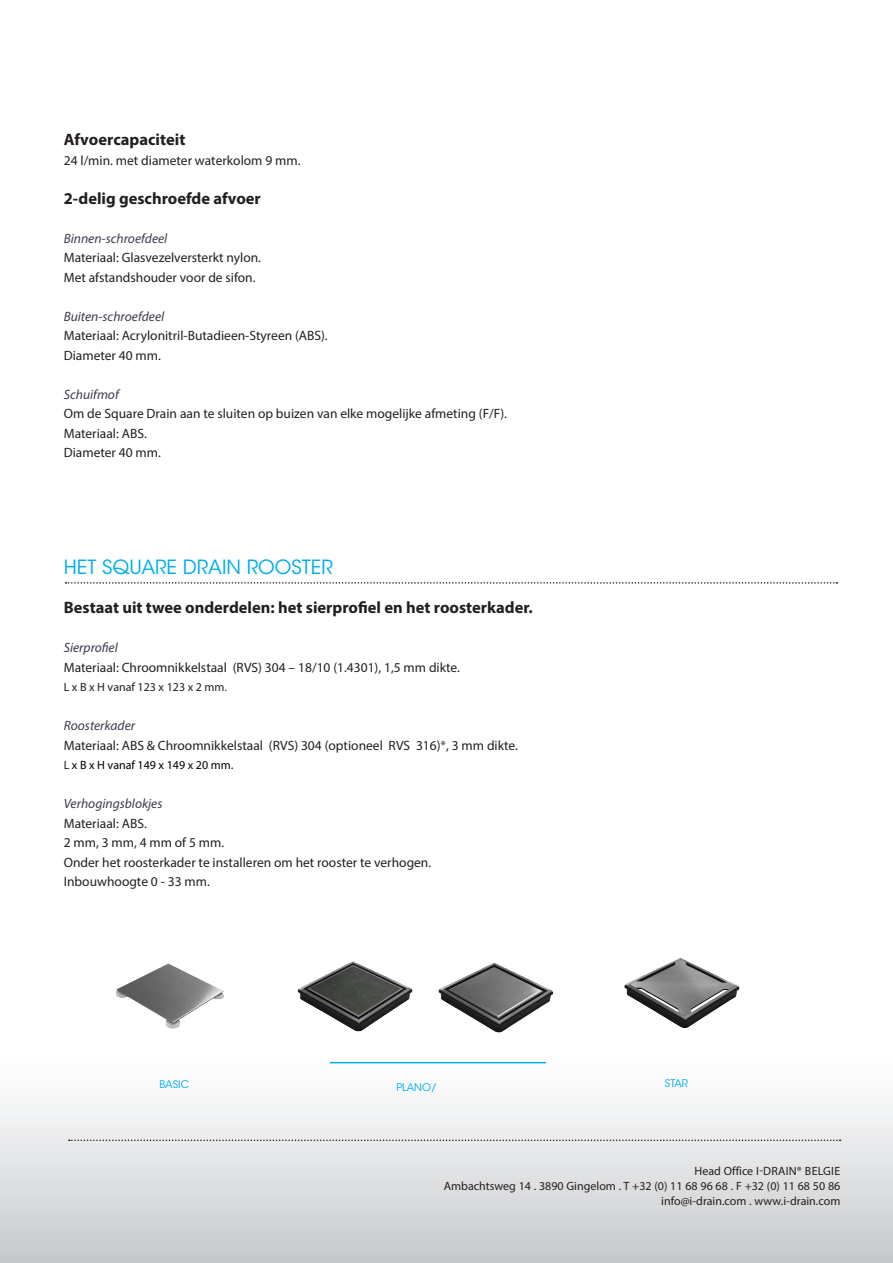
<style>
.page{position:relative;width:893px;height:1263px;background:#fff}
.page>*{position:absolute;margin:0;border:0;box-sizing:border-box;transform-origin:0 0}
.t1{font:19.5px "ITC Avant Garde Std";color:#00aeef}
.t2{font:700 16.5px "Myriad Pro";color:#231f20}
.t3{font:13.5px/19.5px "Myriad Pro";color:#231f20}
.t4{font:italic 13.5px "Myriad Pro";color:#40394c}
.t5{font:12px "Myriad Pro";color:#231f20}
.t6{font:12px "Myriad Pro";color:#000}
.t7{font:10.5px "ITC Avant Garde Std";color:#00aeef}
.s1{color:#40394c}
.s2{color:#231f20}
.s3{font-size:13.5px;color:#231f20}
</style>
<div class="page">
<div style="left:0;top:1047px;width:893px;height:216px;background:linear-gradient(to bottom,#fff,#c8c9cc)"></div>
<svg style="left:66px;top:582px;width:771px;height:2px"></svg>
<svg style="left:69px;top:1139px;width:772px;height:2px;background:#b5b4b6"></svg>
<img style="left:64px;top:963px;width:210px;height:98px">
<img style="left:297px;top:961px;width:116px;height:71px">
<img style="left:438px;top:962px;width:116px;height:71px">
<img style="left:624px;top:958px;width:116px;height:70px">
<hr style="left:330px;top:1062px;width:216px;height:1px;background:#00aeef">
<p class="t2" style="left:64px;top:129px;width:123px">Afvoercapaciteit</p>
<p class="t3" style="left:64px;top:150px;width:238px">24 l/min. met diameter waterkolom 9 mm.</p>
<p class="t2" style="left:64px;top:187px;width:199px">2-delig geschroefde afvoer</p>
<p class="t4" style="left:64px;top:230px;width:105px">Binnen-schroefdeel</p>
<p class="t3" style="left:64px;top:248px;width:199px">Materiaal: Glasvezelversterkt nylon.</p>
<p class="t3" style="left:64px;top:267px;width:193px">Met afstandshouder voor de sifon.</p>
<p class="t4" style="left:64px;top:308px;width:102px">Buiten-schroefdeel</p>
<p class="t3" style="left:64px;top:326px;width:265px">Materiaal: Acrylonitril-Butadieen-Styreen (ABS).</p>
<p class="t3" style="left:64px;top:345px;width:99px">Diameter 40 mm.</p>
<p class="t4" style="left:64px;top:386px;width:57px">Schuifmof</p>
<p class="t3" style="left:64px;top:404px;width:445px">Om de Square Drain aan te sluiten op buizen van elke mogelijke afmeting (F/F).</p>
<p class="t3" style="left:64px;top:423px;width:85px">Materiaal: ABS.</p>
<p class="t3" style="left:64px;top:443px;width:99px">Diameter 40 mm.</p>
<p class="t1" style="left:64px;top:555px;width:271px">HET SQUARE DRAIN ROOSTER</p>
<p class="t2" style="left:64px;top:597px;width:471px">Bestaat uit twee onderdelen: het sierprofiel en het roosterkader.</p>
<p class="t4" style="left:64px;top:639px;width:56px">Sierprofiel</p>
<p class="t3" style="left:64px;top:657px;width:398px">Materiaal: Chroomnikkelstaal (RVS) 304 – 18/10 (1.4301), 1,5 mm dikte.</p>
<p class="t5" style="left:64px;top:680px;width:165px">L x B x H vanaf 123 x 123 x 2 mm<span class="s1">.</span></p>
<p class="t4" style="left:64px;top:717px;width:73px">Roosterkader</p>
<p class="t3" style="left:64px;top:735px;width:456px">Materiaal: ABS &amp; Chroomnikkelstaal (RVS) 304 (optioneel RVS 316)<span class="s1">*</span>, 3 mm dikte.</p>
<p class="t6" style="left:64px;top:758px;width:171px"><span class="s2">L</span> x B x H vanaf 149 x 149 x 20 mm<span class="s3">.</span></p>
<p class="t4" style="left:64px;top:795px;width:100px">Verhogingsblokjes</p>
<p class="t3" style="left:64px;top:813px;width:85px">Materiaal: ABS.</p>
<p class="t3" style="left:64px;top:833px;width:369px">2 mm, 3 mm, 4 mm of 5 mm.<br>Onder het roosterkader te installeren om het rooster te verhogen.</p>
<p class="t3" style="left:64px;top:872px;width:148px">Inbouwhoogte 0 - 33 mm.</p>
<p class="t7" style="left:159px;top:1078px;width:31px">BASIC</p>
<p class="t7" style="left:396px;top:1081px;width:42px">PLANO/</p>
<p class="t7" style="left:665px;top:1077px;width:25px">STAR</p>
<p class="t5" style="left:694px;top:1163px;width:147px">Head Office I-DRAIN® BELGIE</p>
<p class="t5" style="left:444px;top:1178px;width:398px">Ambachtsweg 14 . 3890 Gingelom . T +32 (0) 11 68 96 68 . F +32 (0) 11 68 50 86</p>
<p class="t5" style="left:661px;top:1193px;width:181px">info@i-drain.com . www.i-drain.com</p>
</div>
